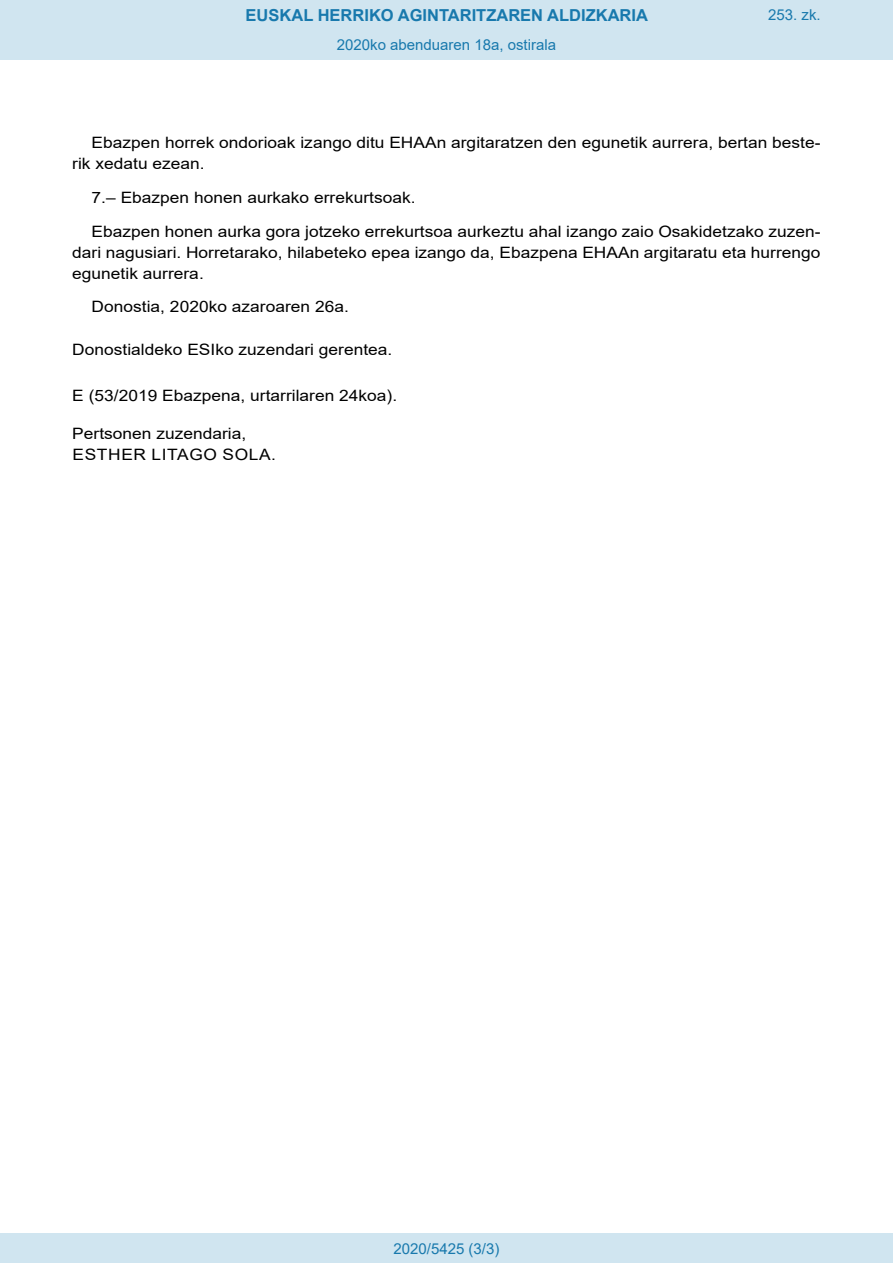
<style>
.page{position:relative;width:893px;height:1263px;background:#fff}
.page>*{position:absolute;margin:0;border:0;box-sizing:border-box;transform-origin:0 0}
.t1{font:700 16.5px "Arial";color:#1879ad}
.BOPVDetalle{font:15.6px/21px "Arial";color:#000;scale:1.11 1}
.BOPVDisposicionTitul{font:15.6px "Arial";color:#000;scale:1.11 1}
.BOPVFirmaLugFec{font:15.6px "Arial";color:#000;scale:1.11 1}
.BOPVFirmaPuesto{font:15.6px "Arial";color:#000;scale:1.11 1}
.BOPVFirmaNombre{font:15.6px "Arial";letter-spacing:.035em;color:#000;scale:1.11 1}
.Paginacion_Centro{font:15px "Arial";color:#1879ad}
</style>
<div class="page">
<div style="left:0;top:0;width:893px;height:60px;background:#d0e5f0"></div>
<div style="left:0;top:1233px;width:893px;height:30px;background:#d0e5f0"></div>
<p class="t1" style="left:246px;top:3px;width:404px">EUSKAL HERRIKO AGINTARITZAREN ALDIZKARIA</p>
<p class="Paginacion_Centro" style="left:337px;top:35px;width:221px">2020ko abenduaren 18a, ostirala</p>
<p class="Paginacion_Centro" style="left:768px;top:5px;width:54px">253. zk.</p>
<p class="BOPVDetalle" style="left:72px;top:132px;width:676px;text-indent:19px">Ebazpen horrek ondorioak izango ditu EHAAn argitaratzen den egunetik aurrera, bertan beste&shy;rik xedatu ezean.</p>
<p class="BOPVDetalle" style="left:92px;top:187px;width:293px">7.– Ebazpen honen aurkako errekurtsoak.</p>
<p class="BOPVDetalle" style="left:72px;top:221px;width:676px;text-align:justify;text-indent:19px">Ebazpen honen aurka gora jotzeko errekurtsoa aurkeztu ahal izango zaio Osakidetzako zuzen&shy;dari nagusiari. Horretarako, hilabeteko epea izango da, Ebazpena EHAAn argitaratu eta hurrengo egunetik aurrera.</p>
<p class="BOPVFirmaLugFec" style="left:92px;top:296px;width:233px">Donostia, 2020ko azaroaren 26a.</p>
<p class="BOPVDisposicionTitul" style="left:72px;top:338px;width:290px">Donostialdeko ESIko zuzendari gerentea.</p>
<p class="BOPVDisposicionTitul" style="left:72px;top:385px;width:294px">E (53/2019 Ebazpena, urtarrilaren 24koa).</p>
<p class="BOPVFirmaPuesto" style="left:72px;top:423px;width:158px">Pertsonen zuzendaria,</p>
<p class="BOPVFirmaNombre" style="left:73px;top:444px;width:185px">ESTHER LITAGO SOLA.</p>
<p class="Paginacion_Centro" style="left:393px;top:1238px;width:107px">2020/5425 (3/3)</p>
</div>
